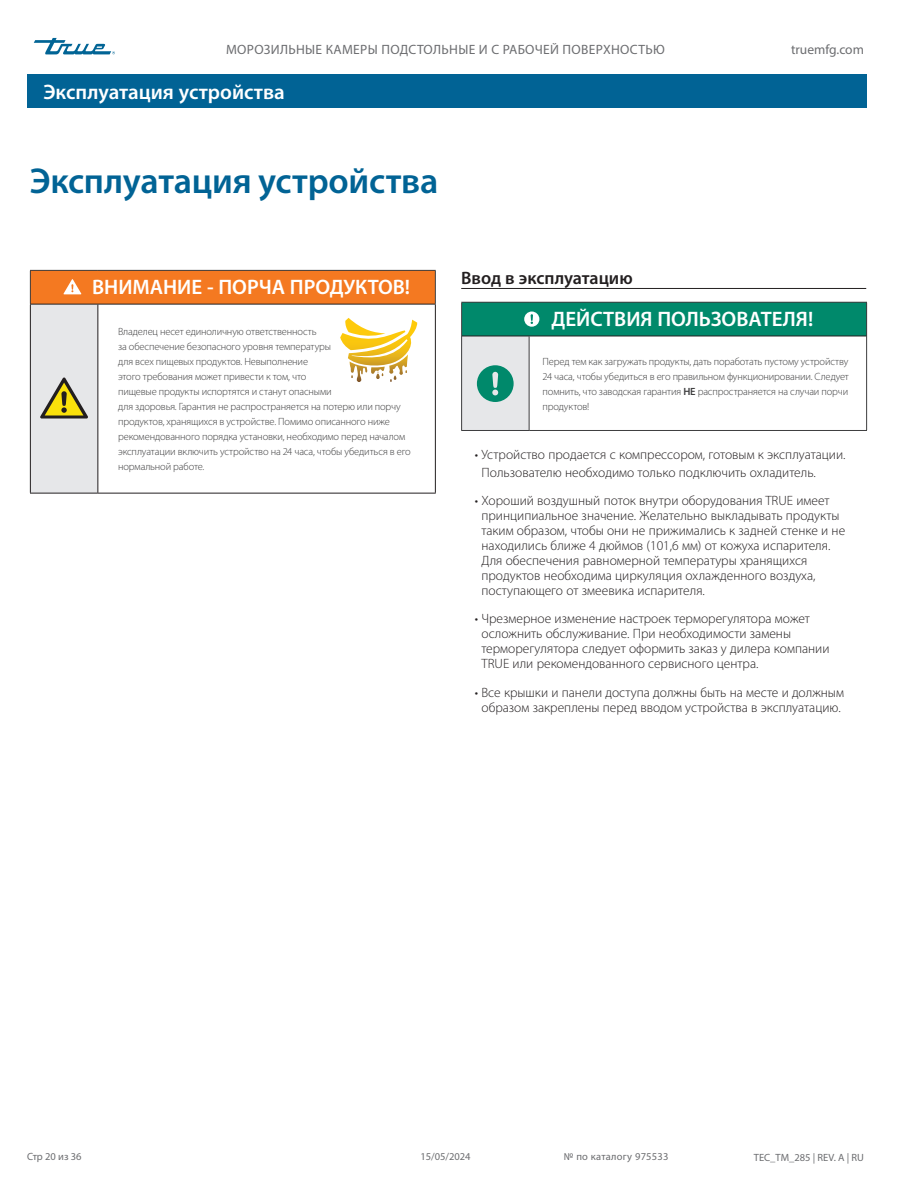
<style>
.page{position:relative;width:918px;height:1188px;background:#fff}
.page>*{position:absolute;margin:0;border:0;box-sizing:border-box;transform-origin:0 0}
.Table_text{font:600 36px "Myriad Pro";letter-spacing:-.005em;color:#016395}
.Tables_title_bar{font:600 21px "Myriad Pro";color:#fff}
.Title_bar_Page_header{font:600 21px "Myriad Pro";color:#fff}
.Subhead_underscore_H1{font:600 18px "Myriad Pro";color:#231f20}
.t1{font:300 13.5px/15px "Myriad Pro";color:#231f20}
.t2{font:13.5px "Myriad Pro";letter-spacing:.025em;color:#6c6d70}
.t3{font:13.5px "Myriad Pro";color:#6c6d70}
.Table_text-2{font:300 10.5px/15px "Myriad Pro";letter-spacing:-.015em;color:#3e3e3f;text-align:justify}
.t4{font:10.5px "Myriad Pro";color:#6c6d70}
.t5{font:10.5px "Myriad Pro";letter-spacing:.025em;color:#6c6d70}
.s1{font-weight:600}
</style>
<div class="page">
<svg style="left:34px;top:38px;width:81px;height:16px"></svg>
<div style="left:30px;top:74px;width:837px;height:34px;background:#016395"></div>
<hr style="left:461px;top:288px;width:405px;height:1px;background:#231f20">
<div style="left:462px;top:302px;width:405px;height:34px;background:#00896b"></div>
<div style="left:462px;top:336px;width:67px;height:94px;background:#e6e7e9"></div>
<hr style="left:461px;top:302px;width:68px;height:1px;background:#3e3e3f">
<hr style="left:461px;top:303px;width:1px;height:33px;background:#3e3e3f">
<hr style="left:529px;top:302px;width:338px;height:1px;background:#3e3e3f">
<hr style="left:866px;top:303px;width:1px;height:33px;background:#3e3e3f">
<hr style="left:461px;top:336px;width:1px;height:94px;background:#3e3e3f">
<hr style="left:529px;top:336px;width:1px;height:94px;background:#3e3e3f">
<hr style="left:866px;top:336px;width:1px;height:94px;background:#3e3e3f">
<hr style="left:461px;top:430px;width:68px;height:1px;background:#3e3e3f">
<hr style="left:529px;top:430px;width:338px;height:1px;background:#3e3e3f">
<hr style="left:462px;top:336px;width:67px;height:1px;background:#231f20">
<hr style="left:529px;top:336px;width:337px;height:1px;background:#231f20">
<svg style="left:524px;top:312px;width:15px;height:15px"></svg>
<svg style="left:477px;top:365px;width:37px;height:37px"></svg>
<div style="left:30px;top:270px;width:405px;height:34px;background:#f47921"></div>
<div style="left:30px;top:304px;width:68px;height:189px;background:#e6e7e9"></div>
<hr style="left:30px;top:270px;width:68px;height:1px;background:#3e3e3f">
<hr style="left:30px;top:271px;width:1px;height:33px;background:#3e3e3f">
<hr style="left:98px;top:270px;width:338px;height:1px;background:#3e3e3f">
<hr style="left:435px;top:271px;width:1px;height:33px;background:#3e3e3f">
<hr style="left:30px;top:304px;width:68px;height:1px;background:#231f20">
<hr style="left:30px;top:304px;width:1px;height:189px;background:#231f20">
<hr style="left:98px;top:304px;width:338px;height:1px;background:#231f20">
<hr style="left:97px;top:304px;width:1px;height:189px;background:#231f20">
<hr style="left:435px;top:304px;width:1px;height:189px;background:#231f20">
<hr style="left:30px;top:493px;width:68px;height:1px;background:#231f20">
<hr style="left:98px;top:493px;width:338px;height:1px;background:#231f20">
<svg style="left:64px;top:279px;width:17px;height:15px"></svg>
<svg style="left:40px;top:377px;width:48px;height:42px"></svg>
<svg style="left:340px;top:318px;width:77px;height:64px"></svg>
<p class="t2" style="left:226px;top:42px;width:440px">МОРОЗИЛЬНЫЕ КАМЕРЫ ПОДСТОЛЬНЫЕ И С РАБОЧЕЙ ПОВЕРХНОСТЬЮ</p>
<p class="t3" style="left:791px;top:42px;width:74px">truemfg.com</p>
<p class="Title_bar_Page_header" style="left:41px;top:79px;width:243px">Эксплуатация устройства</p>
<p class="Title_bar_Page_header" style="left:44px;top:79px;width:243px">Эксплуатация устройства</p>
<p class="Table_text" style="left:30px;top:158px;width:410px">Эксплуатация устройства</p>
<p class="Tables_title_bar" style="left:92px;top:274px;width:320px">ВНИМАНИЕ - ПОРЧА ПРОДУКТОВ!</p>
<p class="Table_text-2" style="left:118px;top:324px;width:294px;text-align:left">Владелец несет единоличную ответственность<br>за обеспечение безопасного уровня температуры<br>для всех пищевых продуктов. Невыполнение<br>этого требования может привести к том, что<br>пищевые продукты испортятся и станут опасными<br>для здоровья. Гарантия не распространяется на потерю или порчу продуктов, хранящихся в устройстве. Помимо описанного ниже рекомендованного порядка установки, необходимо перед началом эксплуатации включить устройство на 24 часа, чтобы убедиться в его нормальной работе.</p>
<p class="Subhead_underscore_H1" style="left:461px;top:266px;width:173px">Ввод в эксплуатацию</p>
<p class="Tables_title_bar" style="left:551px;top:306px;width:263px">ДЕЙСТВИЯ ПОЛЬЗОВАТЕЛЯ!</p>
<p class="Table_text-2" style="left:543px;top:354px;width:308px">Перед тем как загружать продукты, дать поработать пустому устройству 24 часа, чтобы убедиться в его правильном функционировании. Следует помнить, что заводская гарантия <span class="s1">НЕ</span> распространяется на случаи порчи продуктов!</p>
<p class="t1" style="left:482px;top:445px;width:366px;line-height:18px;text-indent:-7px">• Устройство продается с компрессором, готовым к эксплуатации.<br>Пользователю необходимо только подключить охладитель.</p>
<p class="t1" style="left:482px;top:493px;width:365px;text-indent:-7px">• Хороший воздушный поток внутри оборудования TRUE имеет принципиальное значение. Желательно выкладывать продукты таким образом, чтобы они не прижимались к задней стенке и не находились ближе 4 дюймов (101,6 мм) от кожуха испарителя.<br>Для обеспечения равномерной температуры хранящихся продуктов необходима циркуляция охлажденного воздуха, поступающего от змеевика испарителя.</p>
<p class="t1" style="left:482px;top:611px;width:350px;text-indent:-7px">• Чрезмерное изменение настроек терморегулятора может осложнить обслуживание. При необходимости замены терморегулятора следует оформить заказ у дилера компании TRUE или рекомендованного сервисного центра.</p>
<p class="t1" style="left:475px;top:684px;width:371px;text-align:center">• Все крышки и панели доступа должны быть на месте и должным образом закреплены перед вводом устройства в эксплуатацию.</p>
<p class="t4" style="left:27px;top:1150px;width:56px">Стр 20 из 36</p>
<p class="t4" style="left:420px;top:1150px;width:52px">15/05/2024</p>
<p class="t5" style="left:564px;top:1150px;width:106px">№ по каталогу 975533</p>
<p class="t4" style="left:754px;top:1151px;width:112px">TEC_TM_285 | REV. A | RU</p>
</div>
